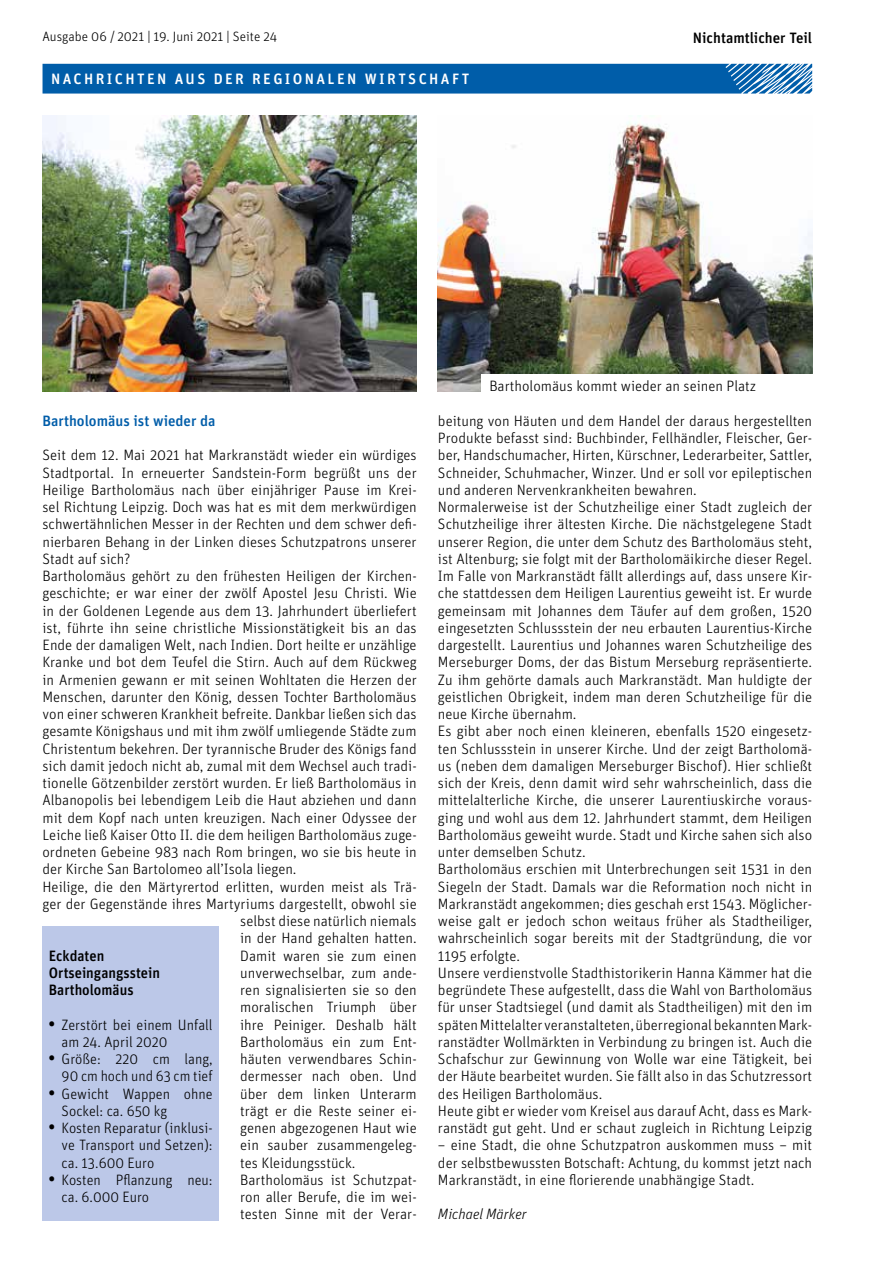
<style>
.page{position:relative;width:893px;height:1263px;background:#fff}
.page>*{position:absolute;margin:0;border:0;box-sizing:border-box;transform-origin:0 0}
.t1{font:300 15px/17.2px "Unit OT";color:#000;text-align:justify}
.t2{font:500 15px "Unit OT";color:#000}
.t3{font:500 15px "Unit OT";letter-spacing:.16em;color:#fff}
.t4{font:500 15px "Unit OT";color:#005da9}
.t5{font:italic 300 15px "Unit OT";color:#000}
.t6{font:300 13.5px "Unit OT";color:#000}
.s1{font-family:"Times";font-weight:400;font-size:18px}
</style>
<div class="page">
<img style="left:438px;top:115px;width:374px;height:276px">
<div style="left:481px;top:374px;width:338px;height:29px;background:#fff"></div>
<img style="left:43px;top:115px;width:374px;height:276px">
<svg style="left:43px;top:64px;width:769px;height:30px;background:#0d65ad"></svg>
<div style="left:43px;top:926px;width:176px;height:294px;background:#bcc8e8"></div>
<p class="t6" style="left:43px;top:29px;width:236px">Ausgabe 06 / 2021 | 19. Juni 2021 | Seite 24</p>
<p class="t2" style="left:693px;top:28px;width:121px">Nichtamtlicher Teil</p>
<p class="t3" style="left:51px;top:70px;width:420px">NACHRICHTEN AUS DER REGIONALEN WIRTSCHAFT</p>
<p class="t1" style="left:489px;top:378px;width:268px">Bartholomäus kommt wieder an seinen Platz</p>
<p class="t4" style="left:43px;top:412px;width:174px">Bartholomäus ist wieder da</p>
<p class="t1" style="left:43px;top:447px;width:376px">Seit dem 12. Mai 2021 hat Markranstädt wieder ein würdiges Stadtportal. In erneuerter Sandstein-Form begrüßt uns der Heilige Bartholomäus nach über einjähriger Pause im Krei&shy;sel Richtung Leipzig. Doch was hat es mit dem merkwürdigen schwertähnlichen Messer in der Rechten und dem schwer defi&shy;nierbaren Behang in der Linken dieses Schutzpatrons unserer Stadt auf sich?</p>
<p class="t1" style="left:43px;top:567px;width:376px">Bartholomäus gehört zu den frühesten Heiligen der Kirchen&shy;geschichte; er war einer der zwölf Apostel Jesu Christi. Wie in der Goldenen Legende aus dem 13. Jahrhundert überliefert ist, führte ihn seine christliche Missionstätigkeit bis an das Ende der damaligen Welt, nach Indien. Dort heilte er unzählige Kranke und bot dem Teufel die Stirn. Auch auf dem Rückweg in Armenien gewann er mit seinen Wohltaten die Herzen der Menschen, darunter den König, dessen Tochter Bartholomäus von einer schweren Krankheit befreite. Dankbar ließen sich das gesamte Königshaus und mit ihm zwölf umliegende Städte zum Christentum bekehren. Der tyrannische Bruder des Königs fand sich damit jedoch nicht ab, zumal mit dem Wechsel auch tradi&shy;tionelle Götzenbilder zerstört wurden. Er ließ Bartholomäus in Albanopolis bei lebendigem Leib die Haut abziehen und dann mit dem Kopf nach unten kreuzigen. Nach einer Odyssee der Leiche ließ Kaiser Otto II. die dem heiligen Bartholomäus zuge&shy;ordneten Gebeine 983 nach Rom bringen, wo sie bis heute in der Kirche San Bartolomeo all’Isola liegen.</p>
<p class="t1" style="left:43px;top:878px;width:376px">Heilige, die den Märtyrertod erlitten, wurden meist als Trä-</p>
<p class="t1" style="left:43px;top:895px;width:376px">ger der Gegenstände ihres Martyriums dargestellt, obwohl sie</p>
<p class="t1" style="left:240px;top:912px;width:178px">selbst diese natürlich niemals</p>
<p class="t1" style="left:240px;top:930px;width:178px">in der Hand gehalten hatten.</p>
<p class="t1" style="left:240px;top:947px;width:178px">Damit waren sie zum einen</p>
<p class="t1" style="left:240px;top:964px;width:178px">unverwechselbar, zum ande-</p>
<p class="t1" style="left:240px;top:981px;width:178px">ren signalisierten sie so den</p>
<p class="t1" style="left:240px;top:999px;width:178px">moralischen Triumph über</p>
<p class="t1" style="left:240px;top:1016px;width:178px">ihre Peiniger. Deshalb hält</p>
<p class="t1" style="left:240px;top:1033px;width:178px">Bartholomäus ein zum Ent-</p>
<p class="t1" style="left:240px;top:1050px;width:178px">häuten verwendbares Schin-</p>
<p class="t1" style="left:240px;top:1068px;width:178px">dermesser nach oben. Und</p>
<p class="t1" style="left:240px;top:1085px;width:178px">über dem linken Unterarm</p>
<p class="t1" style="left:240px;top:1102px;width:178px">trägt er die Reste seiner ei-</p>
<p class="t1" style="left:240px;top:1119px;width:178px">genen abgezogenen Haut wie</p>
<p class="t1" style="left:240px;top:1137px;width:178px">ein sauber zusammengeleg-</p>
<p class="t1" style="left:240px;top:1154px;width:117px">tes Kleidungsstück.</p>
<p class="t1" style="left:240px;top:1171px;width:178px">Bartholomäus ist Schutzpat&shy;ron aller Berufe, die im wei&shy;testen Sinne mit der Verar-</p>
<p class="t2" style="left:49px;top:946px;width:57px">Eckdaten</p>
<p class="t2" style="left:49px;top:964px;width:113px">Ortseingangsstein</p>
<p class="t2" style="left:49px;top:981px;width:86px">Bartholomäus</p>
<p class="t1" style="left:62px;top:1016px;width:152px;text-indent:-13px"><span class="s1">•</span> Zerstört bei einem Unfall am 24. April 2020</p>
<p class="t1" style="left:49px;top:1050px;width:165px;text-align:right"><span class="s1">•</span> Größe: 220 cm lang,<br>90 cm hoch und 63 cm tief</p>
<p class="t1" style="left:62px;top:1085px;width:152px;text-indent:-13px"><span class="s1">•</span> Gewicht Wappen ohne<br>Sockel: ca. 650 kg</p>
<p class="t1" style="left:62px;top:1119px;width:152px;text-indent:-13px"><span class="s1">•</span> Kosten Reparatur (inklusi&shy;ve Transport und Setzen): ca. 13.600 Euro</p>
<p class="t1" style="left:62px;top:1171px;width:152px;text-indent:-13px"><span class="s1">•</span> Kosten Pflanzung neu: ca. 6.000 Euro</p>
<p class="t1" style="left:438px;top:412px;width:376px">beitung von Häuten und dem Handel der daraus hergestellten Produkte befasst sind: Buchbinder, Fellhändler, Fleischer, Ger&shy;ber, Handschumacher, Hirten, Kürschner, Lederarbeiter, Sattler, Schneider, Schuhmacher, Winzer. Und er soll vor epileptischen und anderen Nervenkrankheiten bewahren.</p>
<p class="t1" style="left:438px;top:498px;width:376px">Normalerweise ist der Schutzheilige einer Stadt zugleich der Schutzheilige ihrer ältesten Kirche. Die nächstgelegene Stadt unserer Region, die unter dem Schutz des Bartholomäus steht, ist Altenburg; sie folgt mit der Bartholomäikirche dieser Regel.<br>Im Falle von Markranstädt fällt allerdings auf, dass unsere Kir&shy;che stattdessen dem Heiligen Laurentius geweiht ist. Er wurde gemeinsam mit Johannes dem Täufer auf dem großen, 1520 eingesetzten Schlussstein der neu erbauten Laurentius-Kirche dargestellt. Laurentius und Johannes waren Schutzheilige des Merseburger Doms, der das Bistum Merseburg repräsentierte.<br>Zu ihm gehörte damals auch Markranstädt. Man huldigte der geistlichen Obrigkeit, indem man deren Schutzheilige für die neue Kirche übernahm.</p>
<p class="t1" style="left:438px;top:723px;width:376px">Es gibt aber noch einen kleineren, ebenfalls 1520 eingesetz&shy;ten Schlussstein in unserer Kirche. Und der zeigt Bartholomä&shy;us (neben dem damaligen Merseburger Bischof). Hier schließt sich der Kreis, denn damit wird sehr wahrscheinlich, dass die mittelalterliche Kirche, die unserer Laurentiuskirche voraus&shy;ging und wohl aus dem 12. Jahrhundert stammt, dem Heiligen Bartholomäus geweiht wurde. Stadt und Kirche sahen sich also unter demselben Schutz.</p>
<p class="t1" style="left:438px;top:861px;width:376px">Bartholomäus erschien mit Unterbrechungen seit 1531 in den Siegeln der Stadt. Damals war die Reformation noch nicht in Markranstädt angekommen; dies geschah erst 1543. Möglicher&shy;weise galt er jedoch schon weitaus früher als Stadtheiliger, wahrscheinlich sogar bereits mit der Stadtgründung, die vor 1195 erfolgte.</p>
<p class="t1" style="left:438px;top:964px;width:376px">Unsere verdienstvolle Stadthistorikerin Hanna Kämmer hat die begründete These aufgestellt, dass die Wahl von Bartholomäus für unser Stadtsiegel (und damit als Stadtheiligen) mit den im späten Mittelalter veranstalteten, überregional bekannten Mark&shy;ranstädter Wollmärkten in Verbindung zu bringen ist. Auch die Schafschur zur Gewinnung von Wolle war eine Tätigkeit, bei der Häute bearbeitet wurden. Sie fällt also in das Schutzressort des Heiligen Bartholomäus.</p>
<p class="t1" style="left:438px;top:1102px;width:376px">Heute gibt er wieder vom Kreisel aus darauf Acht, dass es Mark&shy;ranstädt gut geht. Und er schaut zugleich in Richtung Leipzig</p>
<p class="t1" style="left:438px;top:1137px;width:376px">– eine Stadt, die ohne Schutzpatron auskommen muss – mit der selbstbewussten Botschaft: Achtung, du kommst jetzt nach Markranstädt, in eine florierende unabhängige Stadt.</p>
<p class="t5" style="left:438px;top:1206px;width:90px">Michael Märker</p>
</div>
